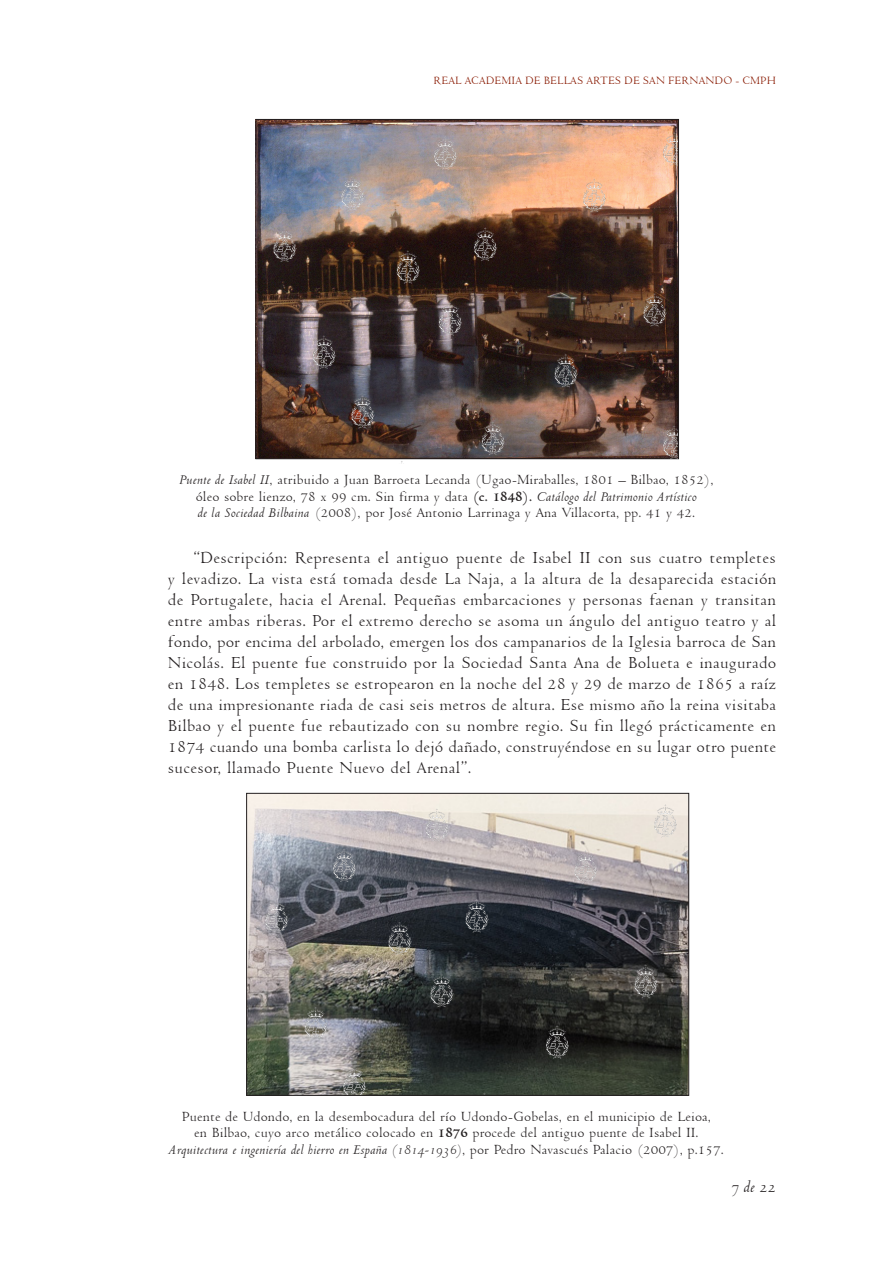
<style>
.page{position:relative;width:893px;height:1263px;background:#fff}
.page>*{position:absolute;margin:0;border:0;box-sizing:border-box;transform-origin:0 0}
.t1{font:18px/21px "Venetian 301 BT";letter-spacing:.005em;color:#231f20;text-align:justify}
.t2{font:italic 18px "Venetian 301 BT";color:#231f20}
.t3{font:15px/16.5px "Venetian 301 BT";color:#231f20;text-align:center}
.t4{font:12px "Venetian 301 BT";color:#891a02}
.s1{font-style:italic}
.s2{font-weight:700}
</style>
<div class="page">
<img style="left:257px;top:119px;width:420px;height:344px">
<img style="left:248px;top:792px;width:441px;height:302px">
<p class="t4" style="left:433px;top:73px;width:344px">REAL ACADEMIA DE BELLAS ARTES DE SAN FERNANDO - CMPH</p>
<p class="t3" style="left:179px;top:472px;width:536px"><span class="s1">Puente de Isabel II</span>, atribuido a Juan Barroeta Lecanda (Ugao-Miraballes, 1801 – Bilbao, 1852), óleo sobre lienzo, 78 x 99 cm. Sin firma y data <span class="s2">(c. 1848).</span> <span class="s1">Catálogo del Patrimonio Artístico<br>de la Sociedad Bilbaina</span> (2008), por José Antonio Larrinaga y Ana Villacorta, pp. 41 y 42.</p>
<p class="t1" style="left:168px;top:547px;width:610px;text-indent:26px">“Descripción: Representa el antiguo puente de Isabel II con sus cuatro templetes y levadizo. La vista está tomada desde La Naja, a la altura de la desaparecida estación de Portugalete, hacia el Arenal. Pequeñas embarcaciones y personas faenan y transitan entre ambas riberas. Por el extremo derecho se asoma un ángulo del antiguo teatro y al fondo, por encima del arbolado, emergen los dos campanarios de la Iglesia barroca de San Nicolás. El puente fue construido por la Sociedad Santa Ana de Bolueta e inaugurado en 1848. Los templetes se estropearon en la noche del 28 y 29 de marzo de 1865 a raíz de una impresionante riada de casi seis metros de altura. Ese mismo año la reina visitaba Bilbao y el puente fue rebautizado con su nombre regio. Su fin llegó prácticamente en 1874 cuando una bomba carlista lo dejó dañado, construyéndose en su lugar otro puente sucesor, llamado Puente Nuevo del Arenal”.</p>
<p class="t3" style="left:169px;top:1108px;width:557px">Puente de Udondo, en la desembocadura del río Udondo-Gobelas, en el municipio de Leioa,<br>en Bilbao, cuyo arco metálico colocado en <span class="s2">1876</span> procede del antiguo puente de Isabel II.<br><span class="s1">Arquitectura e ingeniería del hierro en España (1814-1936)</span>, por Pedro Navascués Palacio (2007), p.157.</p>
<p class="t2" style="left:731px;top:1177px;width:46px">7 de 22</p>
</div>
